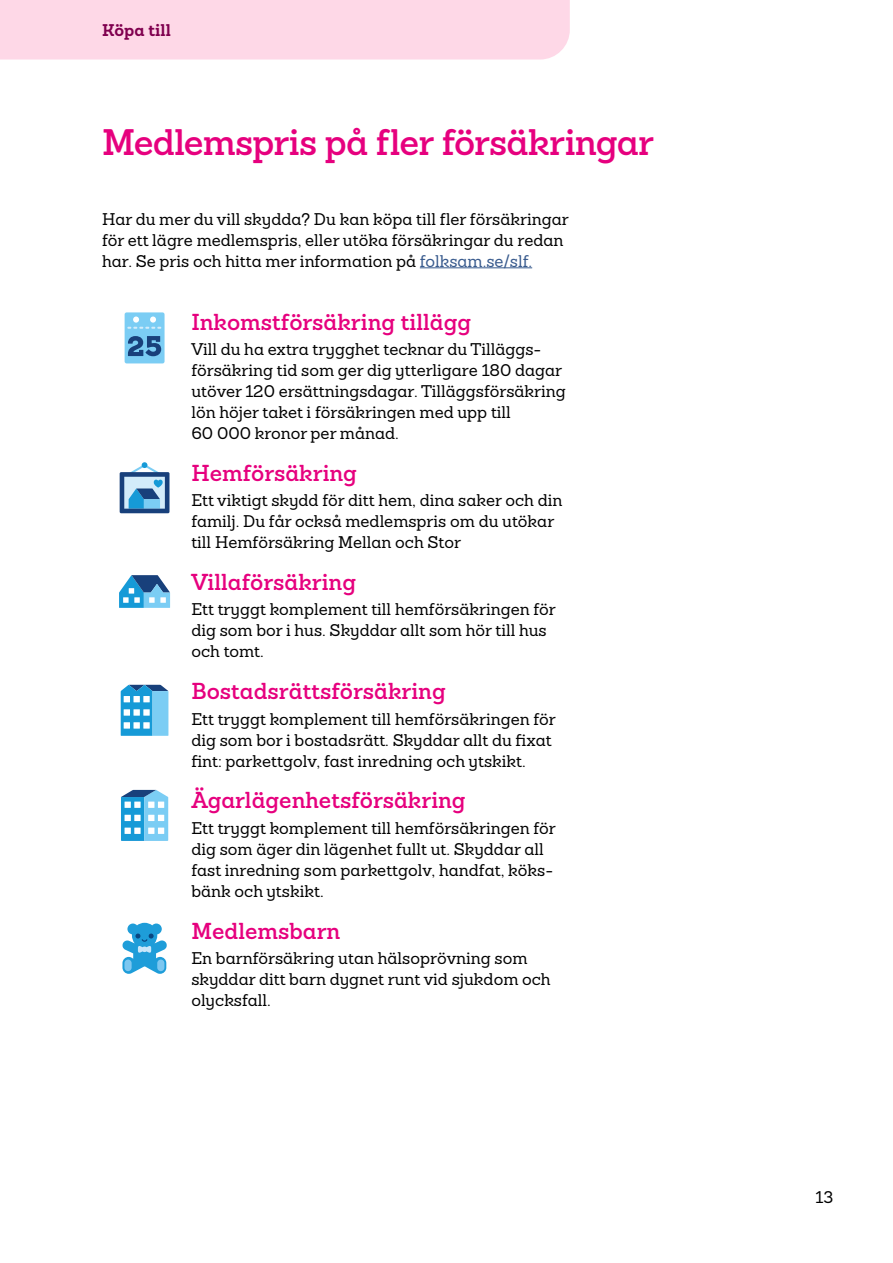
<style>
.page{position:relative;width:893px;height:1263px;background:#fff}
.page>*{position:absolute;margin:0;border:0;box-sizing:border-box;transform-origin:0 0}
.Rubrik_24_26{font:600 36px "Sanchez Folksam";letter-spacing:-.02em;color:#e6007e}
.Rubrik_15_18{font:600 22.5px "Sanchez Folksam";color:#e6007e}
.Brödtext_11_14{font:500 16.5px/21px "Sanchez Folksam";color:#000}
.Huvud_-_låsupp_färg_1{font:700 16.5px "Sanchez Folksam";color:#80004f}
.s1{color:#385a8d}
</style>
<div class="page">
<div style="left:0;top:0;width:570px;height:60px;background:#fed8e7"></div>
<hr style="left:420px;top:267px;width:112px;height:1px;background:#385a8d">
<svg style="left:120px;top:462px;width:49px;height:51px"></svg>
<div style="left:125px;top:312px;width:40px;height:51px;background:#7bcdf4;border-radius:2px"></div>
<div style="left:133px;top:316px;width:6px;height:7px;background:#fff;border-radius:50%"></div>
<div style="left:150px;top:316px;width:6px;height:7px;background:#fff;border-radius:50%"></div>
<svg style="left:127px;top:327px;width:34px;height:2px"></svg>
<svg style="left:128px;top:336px;width:33px;height:20px"></svg>
<svg style="left:122px;top:923px;width:45px;height:51px"></svg>
<div style="left:124px;top:959px;width:8px;height:12px;background:#7dc7f0;border-radius:4px"></div>
<div style="left:157px;top:959px;width:7px;height:12px;background:#7dc7f0;border-radius:4px"></div>
<svg style="left:119px;top:575px;width:51px;height:33px"></svg>
<svg style="left:121px;top:685px;width:47px;height:51px;background:#55b2df"></svg>
<div style="left:143px;top:696px;width:7px;height:6px;background:#fff"></div>
<div style="left:133px;top:709px;width:7px;height:7px;background:#fff"></div>
<div style="left:133px;top:696px;width:7px;height:6px;background:#fff"></div>
<svg style="left:121px;top:790px;width:47px;height:51px"></svg>
<p class="Huvud_-_låsupp_färg_1" style="left:102px;top:19px;width:70px">Köpa till</p>
<p class="Rubrik_24_26" style="left:102px;top:118px;width:553px">Medlemspris på fler försäkringar</p>
<p class="Brödtext_11_14" style="left:102px;top:208px;width:468px">Har du mer du vill skydda? Du kan köpa till fler försäkringar för ett lägre medlemspris, eller utöka försäkringar du redan har. Se pris och hitta mer information på <span class="s1">folksam.se/slf.</span></p>
<p class="Rubrik_15_18" style="left:191px;top:307px;width:281px">Inkomstförsäkring tillägg</p>
<p class="Brödtext_11_14" style="left:191px;top:339px;width:376px">Vill du ha extra trygghet tecknar du Tilläggs&shy;försäkring tid som ger dig ytterligare 180 dagar utöver 120 ersättningsdagar. Tilläggsförsäkring lön höjer taket i försäkringen med upp till<br>60 000 kronor per månad.</p>
<p class="Rubrik_15_18" style="left:191px;top:458px;width:167px">Hemförsäkring</p>
<p class="Brödtext_11_14" style="left:191px;top:490px;width:373px">Ett viktigt skydd för ditt hem, dina saker och din familj. Du får också medlemspris om du utökar till Hemförsäkring Mellan och Stor</p>
<p class="Rubrik_15_18" style="left:191px;top:567px;width:166px">Villaförsäkring</p>
<p class="Brödtext_11_14" style="left:191px;top:599px;width:366px">Ett tryggt komplement till hemförsäkringen för dig som bor i hus. Skyddar allt som hör till hus och tomt.</p>
<p class="Rubrik_15_18" style="left:191px;top:676px;width:256px">Bostadsrättsförsäkring</p>
<p class="Brödtext_11_14" style="left:191px;top:708px;width:366px">Ett tryggt komplement till hemförsäkringen för dig som bor i bostadsrätt. Skyddar allt du fixat fint: parkettgolv, fast inredning och ytskikt.</p>
<p class="Rubrik_15_18" style="left:191px;top:785px;width:276px">Ägarlägenhetsförsäkring</p>
<p class="Brödtext_11_14" style="left:191px;top:817px;width:366px">Ett tryggt komplement till hemförsäkringen för dig som äger din lägenhet fullt ut. Skyddar all fast inredning som parkettgolv, handfat, köks&shy;bänk och ytskikt.</p>
<p class="Rubrik_15_18" style="left:191px;top:915px;width:150px">Medlemsbarn</p>
<p class="Brödtext_11_14" style="left:191px;top:947px;width:361px">En barnförsäkring utan hälsoprövning som skyddar ditt barn dygnet runt vid sjukdom och olycksfall.</p>
<p class="Brödtext_11_14" style="left:816px;top:1187px;width:19px">13</p>
</div>
